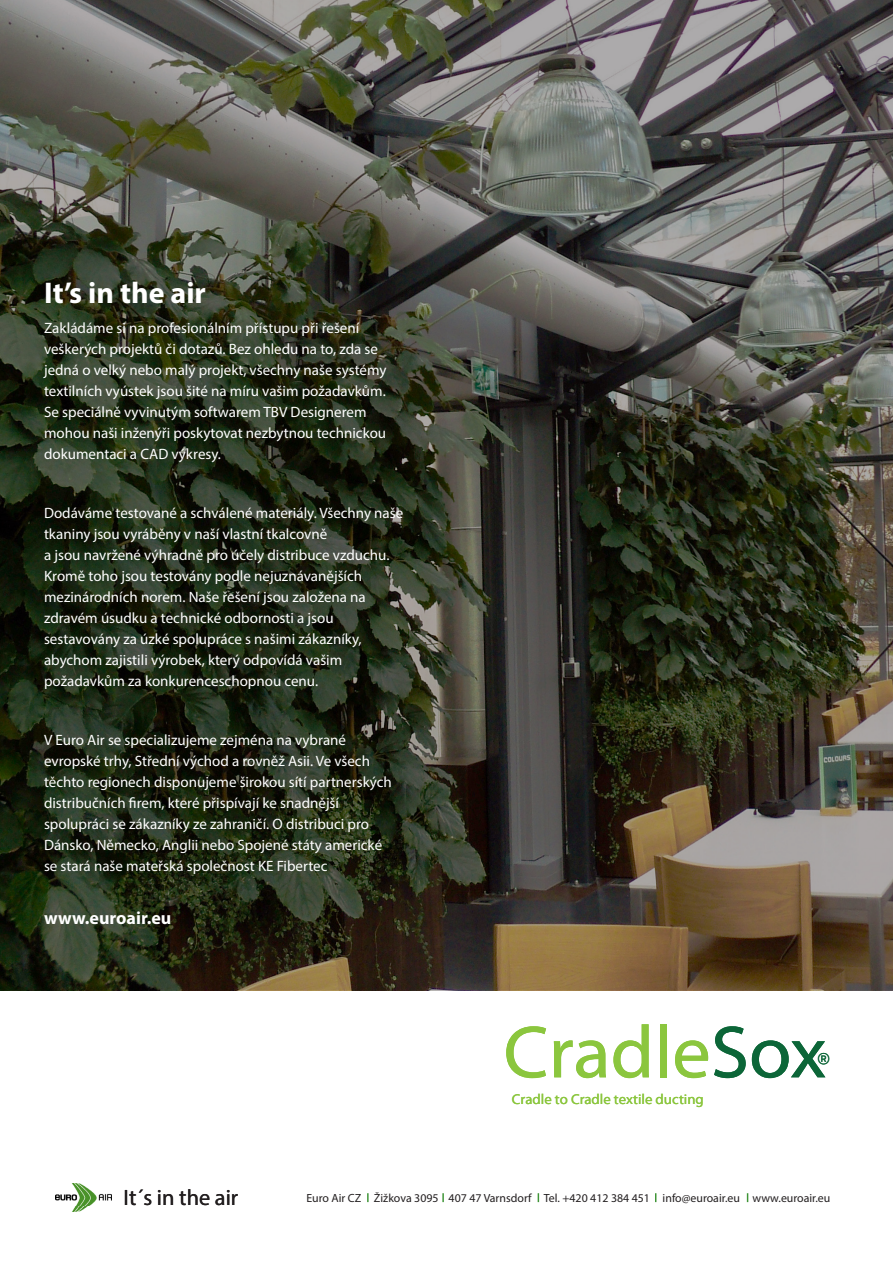
<style>
.page{position:relative;width:893px;height:1263px;background:#fff}
.page>*{position:absolute;margin:0;border:0;box-sizing:border-box;transform-origin:0 0}
.t1{font:74.55px "Myriad Web Pro";color:#8bc63e}
.t2{font:700 30px "Myriad Pro";color:#fff}
.t3{font:22.35px "Myriad Pro";color:#231f20}
.t4{font:300 21.45px "Titillium";color:#0c6638}
.t5{font:700 18px "Myriad Pro";color:#fff}
.t6{font:15px/21px "Myriad Pro";color:#fff}
.t7{font:14.25px "Myriad Web Pro";color:#8bc63e}
.t8{font:11.85px "Myriad Pro";color:#231f20}
.s1{color:#0c6638}
</style>
<div class="page">
<img style="left:56px;top:1183px;width:56px;height:28px">
<svg style="left:367px;top:1193px;width:2px;height:9px"></svg>
<svg style="left:442px;top:1193px;width:2px;height:9px"></svg>
<img style="left:3px;top:3px;width:887px;height:985px">
<p class="t2" style="left:44px;top:274px;width:164px">It’s in the air</p>
<p class="t6" style="left:44px;top:317px;width:344px">Zakládáme si na profesionálním přístupu při řešení veškerých projektů či dotazů. Bez ohledu na to, zda se jedná o velký nebo malý projekt, všechny naše systémy textilních vyústek jsou šité na míru vašim požadavkům.<br>Se speciálně vyvinutým softwarem TBV Designerem mohou naši inženýři poskytovat nezbytnou technickou dokumentaci a CAD výkresy.</p>
<p class="t6" style="left:44px;top:502px;width:361px">Dodáváme testované a schválené materiály. Všechny naše tkaniny jsou vyráběny v naší vlastní tkalcovně<br>a jsou navržené výhradně pro účely distribuce vzduchu.<br>Kromě toho jsou testovány podle nejuznávanějších mezinárodních norem. Naše řešení jsou založena na zdravém úsudku a technické odbornosti a jsou sestavovány za úzké spolupráce s našimi zákazníky, abychom zajistili výrobek, který odpovídá vašim požadavkům za konkurenceschopnou cenu.</p>
<p class="t6" style="left:44px;top:729px;width:349px">V Euro Air se specializujeme zejména na vybrané evropské trhy, Střední východ a rovněž Asii. Ve všech těchto regionech disponujeme širokou sítí partnerských distribučních firem, které přispívají ke snadnější spolupráci se zákazníky ze zahraničí. O distribuci pro Dánsko, Německo, Anglii nebo Spojené státy americké se stará naše mateřská společnost KE Fibertec</p>
<p class="t5" style="left:44px;top:906px;width:129px">www.euroair.eu</p>
<p class="t1" style="left:503px;top:1012px;width:324px">Cradle<span class="s1">Sox</span></p>
<p class="t4" style="left:817px;top:1045px;width:15px">®</p>
<p class="t7" style="left:512px;top:1091px;width:193px">Cradle to Cradle textile ducting</p>
<p class="t3" style="left:124px;top:1183px;width:116px">It´s in the air</p>
<p class="t8" style="left:306px;top:1191px;width:525px">Euro Air CZ Žižkova 3095 407 47 Varnsdorf Tel. +420 412 384 451 info@euroair.eu www.euroair.eu</p>
</div>
